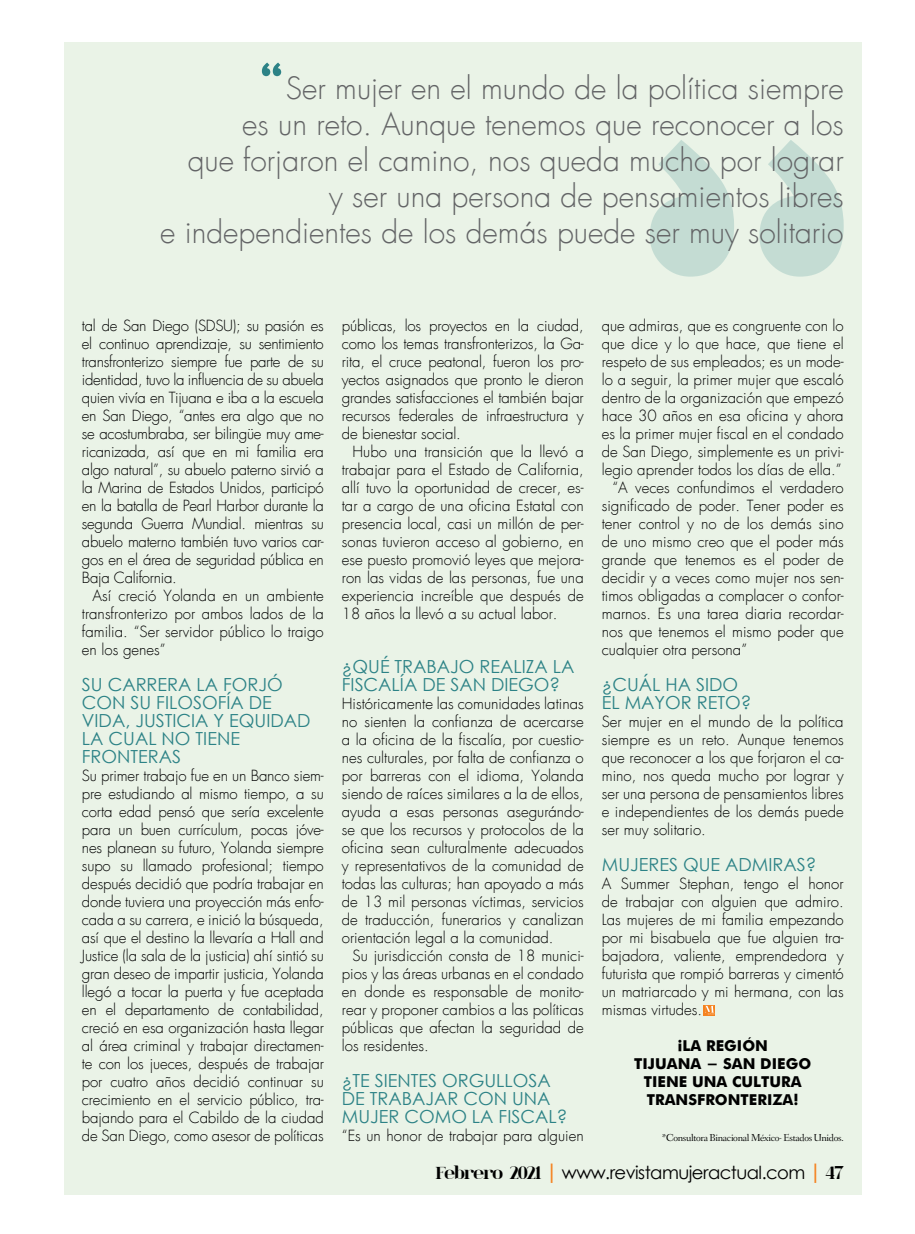
<style>
.page{position:relative;width:915px;height:1234px;background:#fff}
.page>*{position:absolute;margin:0;border:0;box-sizing:border-box;transform-origin:0 0}
.t1{font:300 30px/36px "Futura";color:#636466;text-align:right}
.t2{font:18px/18px "Century Gothic";color:#2c8286}
.t3{font:18px "Century Gothic";letter-spacing:-.03em;color:#000}
.t4{font:300 15px/18px "Futura";color:#000;text-align:justify}
.t5{font:700 15px/18px "Futura";color:#000;text-align:center}
.t6{font:10.5px "Fanwood";letter-spacing:-.03em;color:#000}
.s1{font-family:"Bookman";font-weight:600;font-size:52.5px;color:#2c8286}
.s2{font-family:"spinwerad";font-weight:700}
.s3{font-weight:700;font-size:21px;color:#f58220}
</style>
<div class="page">
<div style="left:64px;top:43px;width:797px;height:1152px;background:#eaf3e7"></div>
<svg style="left:650px;top:140px;width:193px;height:136px"></svg>
<svg style="left:703px;top:1005px;width:11px;height:10px"></svg>
<svg style="left:704px;top:1005px;width:10px;height:9px"></svg>
<h1 class="t1" style="left:160px;top:71px;width:685px"><span class="s1">“</span>Ser mujer en el mundo de la política siempre<br>es un reto. Aunque tenemos que reconocer a los<br>que forjaron el camino, nos queda mucho por lograr<br>y ser una persona de pensamientos libres<br>e independientes de los demás puede ser muy solitario</h1>
<p class="t4" style="left:82px;top:317px;width:243px">tal de San Diego (SDSU); su pasión es el continuo aprendizaje, su sentimiento transfronterizo siempre fue parte de su identidad, tuvo la influencia de su abuela quien vivía en Tijuana e iba a la escuela en San Diego, “antes era algo que no se acostumbraba, ser bilingüe muy ame&shy;ricanizada, así que en mi familia era algo natural”, su abuelo paterno sirvió a la Marina de Estados Unidos, participó en la batalla de Pearl Harbor durante la segunda Guerra Mundial. mientras su abuelo materno también tuvo varios car&shy;gos en el área de seguridad pública en Baja California.</p>
<p class="t4" style="left:82px;top:587px;width:243px;text-indent:11px">Así creció Yolanda en un ambiente transfronterizo por ambos lados de la familia. “Ser servidor público lo traigo en los genes”</p>
<p class="t2" style="left:82px;top:675px;width:230px">SU CARRERA LA FORJÓ<br>CON SU FILOSOFÍA DE<br>VIDA, JUSTICIA Y EQUIDAD<br>LA CUAL NO TIENE<br>FRONTERAS</p>
<p class="t4" style="left:82px;top:767px;width:243px">Su primer trabajo fue en un Banco siem&shy;pre estudiando al mismo tiempo, a su corta edad pensó que sería excelente para un buen currículum, pocas jóve&shy;nes planean su futuro, Yolanda siempre supo su llamado profesional; tiempo después decidió que podría trabajar en donde tuviera una proyección más enfo&shy;cada a su carrera, e inició la búsqueda, así que el destino la llevaría a Hall and Justice (la sala de la justicia) ahí sintió su gran deseo de impartir justicia, Yolanda llegó a tocar la puerta y fue aceptada en el departamento de contabilidad, creció en esa organización hasta llegar al área criminal y trabajar directamen&shy;te con los jueces, después de trabajar por cuatro años decidió continuar su crecimiento en el servicio público, tra&shy;bajando para el Cabildo de la ciudad de San Diego, como asesor de políticas</p>
<p class="t4" style="left:342px;top:317px;width:243px">públicas, los proyectos en la ciudad, como los temas transfronterizos, la Ga&shy;rita, el cruce peatonal, fueron los pro&shy;yectos asignados que pronto le dieron grandes satisfacciones el también bajar recursos federales de infraestructura y de bienestar social.</p>
<p class="t4" style="left:342px;top:443px;width:243px;text-indent:11px">Hubo una transición que la llevó a trabajar para el Estado de California, allí tuvo la oportunidad de crecer, es&shy;tar a cargo de una oficina Estatal con presencia local, casi un millón de per&shy;sonas tuvieron acceso al gobierno, en ese puesto promovió leyes que mejora&shy;ron las vidas de las personas, fue una experiencia increíble que después de 18 años la llevó a su actual labor.</p>
<p class="t2" style="left:342px;top:657px;width:234px">¿QUÉ TRABAJO REALIZA LA<br>FISCALÍA DE SAN DIEGO?</p>
<p class="t4" style="left:342px;top:695px;width:243px">Históricamente las comunidades latinas no sienten la confianza de acercarse a la oficina de la fiscalía, por cuestio&shy;nes culturales, por falta de confianza o por barreras con el idioma, Yolanda siendo de raíces similares a la de ellos, ayuda a esas personas asegurándo&shy;se que los recursos y protocolos de la oficina sean culturalmente adecuados y representativos de la comunidad de todas las culturas; han apoyado a más de 13 mil personas víctimas, servicios de traducción, funerarios y canalizan orientación legal a la comunidad.</p>
<p class="t4" style="left:342px;top:947px;width:243px;text-indent:11px">Su jurisdicción consta de 18 munici&shy;pios y las áreas urbanas en el condado en donde es responsable de monito&shy;rear y proponer cambios a las políticas públicas que afectan la seguridad de los residentes.</p>
<p class="t2" style="left:342px;top:1071px;width:227px">¿TE SIENTES ORGULLOSA<br>DE TRABAJAR CON UNA<br>MUJER COMO LA FISCAL?</p>
<p class="t4" style="left:342px;top:1127px;width:243px">“Es un honor de trabajar para alguien</p>
<p class="t4" style="left:601px;top:317px;width:243px">que admiras, que es congruente con lo</p>
<p class="t4" style="left:601px;top:335px;width:243px">que dice y lo que hace, que tiene el</p>
<p class="t4" style="left:601px;top:353px;width:243px">respeto de sus empleados; es un mode-</p>
<p class="t4" style="left:601px;top:371px;width:243px">lo a seguir, la primer mujer que escaló</p>
<p class="t4" style="left:601px;top:389px;width:243px">dentro de la organización que empezó</p>
<p class="t4" style="left:601px;top:407px;width:243px">hace 30 años en esa oficina y ahora</p>
<p class="t4" style="left:601px;top:425px;width:243px">es la primer mujer fiscal en el condado</p>
<p class="t4" style="left:601px;top:443px;width:243px">de San Diego, simplemente es un privi-</p>
<p class="t4" style="left:601px;top:461px;width:241px">legio aprender todos los días de ella.”</p>
<p class="t4" style="left:612px;top:479px;width:233px">“A veces confundimos el verdadero</p>
<p class="t4" style="left:601px;top:497px;width:243px">significado de poder. Tener poder es</p>
<p class="t4" style="left:601px;top:515px;width:243px">tener control y no de los demás sino</p>
<p class="t4" style="left:601px;top:533px;width:243px">de uno mismo creo que el poder más</p>
<p class="t4" style="left:601px;top:551px;width:243px">grande que tenemos es el poder de</p>
<p class="t4" style="left:601px;top:569px;width:243px">decidir y a veces como mujer nos sen-</p>
<p class="t4" style="left:601px;top:587px;width:243px">timos obligadas a complacer o confor-</p>
<p class="t4" style="left:601px;top:605px;width:243px">marnos. Es una tarea diaria recordar-</p>
<p class="t4" style="left:601px;top:623px;width:243px">nos que tenemos el mismo poder que</p>
<p class="t4" style="left:601px;top:641px;width:147px">cualquier otra persona”</p>
<p class="t2" style="left:601px;top:675px;width:151px">¿CUÁL HA SIDO<br>EL MAYOR RETO?</p>
<p class="t4" style="left:601px;top:713px;width:243px">Ser mujer en el mundo de la política siempre es un reto. Aunque tenemos que reconocer a los que forjaron el ca&shy;mino, nos queda mucho por lograr y ser una persona de pensamientos libres e independientes de los demás puede ser muy solitario.</p>
<p class="t2" style="left:601px;top:855px;width:216px">MUJERES QUE ADMIRAS?</p>
<p class="t4" style="left:601px;top:875px;width:243px">A Summer Stephan, tengo el honor de trabajar con alguien que admiro.<br>Las mujeres de mi familia empezando por mi bisabuela que fue alguien tra&shy;bajadora, valiente, emprendedora y futurista que rompió barreras y cimentó un matriarcado y mi hermana, con las mismas virtudes.</p>
<p class="t5" style="left:634px;top:1035px;width:178px">¡LA REGIÓN<br>TIJUANA - SAN DIEGO<br>TIENE UNA CULTURA<br>TRANSFRONTERIZA!</p>
<p class="t6" style="left:662px;top:1130px;width:183px">*Consultora Binacional México- Estados Unidos.</p>
<p class="t3" style="left:435px;top:1159px;width:409px"><span class="s2">Febrero 2021</span> <span class="s3">|</span> www.revistamujeractual.com <span class="s3">|</span> <span class="s2">47</span></p>
</div>
